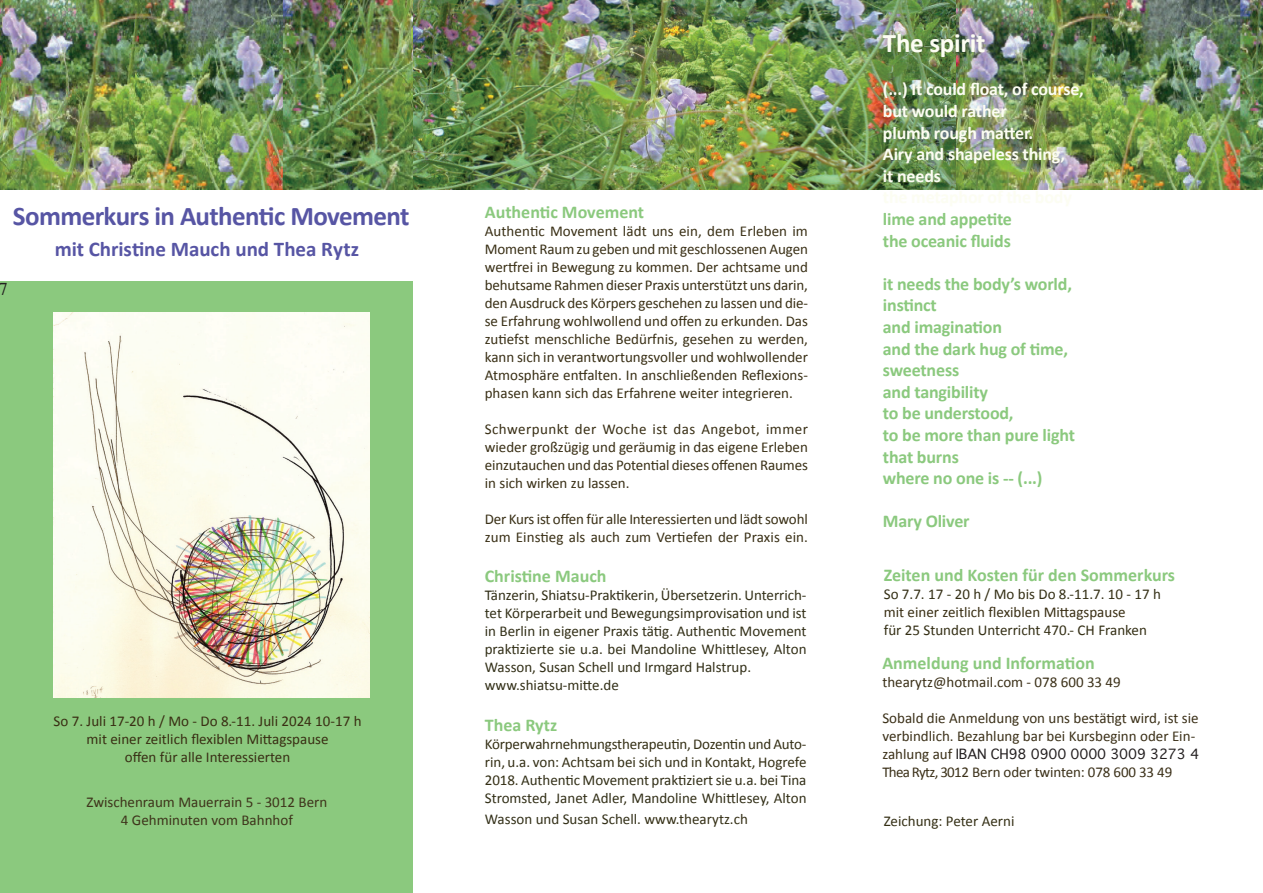
<style>
.page{position:relative;width:1263px;height:893px;background:#fff}
.page>*{position:absolute;margin:0;border:0;box-sizing:border-box;transform-origin:0 0}
.t1{font:700 27px "Calibri";letter-spacing:-.025em;color:#5755a4}
.t2{font:700 27px "Calibri";letter-spacing:-.01em;color:#fcfdf2}
.t3{font:700 21px "Calibri";color:#5755a4}
.t4{font:700 18px/21.6px "Calibri";letter-spacing:-.01em;color:#8bc97e}
.t5{font:700 18px/21.6px "Calibri";letter-spacing:-.01em;color:#fcfdf2}
.t6{font:18px "Times";color:#231f20}
.t7{font:15px/18px "Calibri";color:#392f15;text-align:justify}
.t8{font:15px/18px "Calibri";color:#322f17}
.t9{font:15px/18px "Calibri";color:#342f15;text-align:justify}
.t10{font:15px/18px "Calibri";color:#3b3018}
.t11{font:15px "Calibri";color:#392e13}
.t12{font:15px/18px "Calibri";color:#3e341b;text-align:center}
.t13{font:13.5px "Geneva";letter-spacing:-.01em;color:#231f20}
.s1{color:#322f17}
.s2{color:#342f15}
.s3{font-family:"Calibri";font-size:15px;color:#3b3018}
</style>
<div class="page">
<img style="left:0;top:0;width:1263px;height:190px">
<div style="left:0;top:281px;width:412px;height:612px;background:#8bc97e"></div>
<img style="left:54px;top:313px;width:316px;height:385px">
<h1 class="t1" style="left:13px;top:197px;width:398px">Sommerkurs in Authentic Movement</h1>
<h2 class="t3" style="left:55px;top:235px;width:306px">mit Christine Mauch und Thea Rytz</h2>
<p class="t6" style="left:-1px;top:272px;width:11px">7</p>
<p class="t11" style="left:54px;top:711px;width:309px">So 7. Juli 17-20 h / Mo - Do 8.-11. Juli 2024 10-17 h</p>
<p class="t11" style="left:87px;top:729px;width:243px">mit einer zeitlich flexiblen Mittagspause</p>
<p class="t7" style="left:125px;top:748px;width:167px">offen für alle Interessierten</p>
<p class="t12" style="left:87px;top:793px;width:242px">Zwischenraum Mauerrain 5 - 3012 Bern<br>4 Gehminuten vom Bahnhof</p>
<p class="t4" style="left:485px;top:201px;width:161px">Authentic Movement</p>
<p class="t7" style="left:485px;top:222px;width:325px">Authentic Movement lädt uns ein, dem Erleben im Moment Raum zu geben und mit geschlossenen Augen wertfrei in Bewegung zu kommen. Der achtsame und behutsame Rahmen dieser Praxis unterstützt uns darin, den Ausdruck des Körpers geschehen zu lassen und die&shy;se Erfahrung wohlwollend und offen zu erkunden. Das zutiefst menschliche Bedürfnis, gesehen zu werden, kann sich in verantwortungsvoller und wohlwollender Atmosphäre entfalten. In anschließenden Reflexions&shy;phasen kann sich das Erfahrene weiter integrieren.</p>
<p class="t7" style="left:485px;top:420px;width:325px">Schwerpunkt der Woche ist das Angebot, immer wieder großzügig und geräumig in das eigene Erleben einzutauchen und das Potential dieses offenen Raumes in sich wirken zu lassen.</p>
<p class="t7" style="left:485px;top:510px;width:325px">Der Kurs ist offen für alle Interessierten und lädt sowohl zum Einstieg als auch zum Vertiefen der Praxis ein.</p>
<p class="t4" style="left:485px;top:565px;width:123px">Christine Mauch</p>
<p class="t8" style="left:485px;top:586px;width:323px">Tänzerin, Shiatsu-Praktikerin, Übersetzerin. Unterrich&shy;tet Körperarbeit und Bewegungsimprovisation und ist in Berlin in eigener Praxis tätig. Authentic Movement praktizierte sie u.a. bei Mandoline Whittlesey, Alton Wasson, Susan Schell und Irmgard Halstrup. www.shiatsu-mitte.de</p>
<p class="t4" style="left:485px;top:713px;width:74px">Thea Rytz</p>
<p class="t9" style="left:485px;top:734px;width:323px">Körperwahrnehmungstherapeutin, Dozentin und Auto&shy;rin, u.a. von: Achtsam bei sich und in Kontakt, Hogrefe 2018. <span class="s1">Authentic Movement praktiziert sie u.a. bei Tina Stromsted, Janet Adler, Mandoline Whittlesey, Alton</span></p>
<p class="t8" style="left:485px;top:810px;width:265px">Wasson und Susan Schell. <span class="s2">www.thearytz.ch</span></p>
<h1 class="t2" style="left:883px;top:24px;width:104px">The spirit</h1>
<p class="t5" style="left:883px;top:78px;width:202px">(...) It could float, of course, but would rather<br>plumb rough matter.<br>Airy and shapeless thing,<br>it needs</p>
<p class="t4" style="left:883px;top:208px;width:130px">lime and appetite the oceanic fluids</p>
<p class="t4" style="left:883px;top:272px;width:194px">it needs the body’s world, instinct<br>and imagination<br>and the dark hug of time, sweetness<br>and tangibility<br>to be understood,<br>to be more than pure light that burns<br>where no one is -- (...)</p>
<p class="t4" style="left:883px;top:510px;width:88px">Mary Oliver</p>
<p class="t4" style="left:884px;top:563px;width:293px">Zeiten und Kosten für den Sommerkurs</p>
<p class="t9" style="left:884px;top:584px;width:279px">So 7.7. 17 - 20 h / Mo bis Do 8.-11.7. 10 - 17 h</p>
<p class="t11" style="left:884px;top:601px;width:243px">mit einer zeitlich flexiblen Mittagspause</p>
<p class="t9" style="left:884px;top:620px;width:265px">für 25 Stunden Unterricht 470.- CH Franken</p>
<p class="t4" style="left:882px;top:651px;width:214px">Anmeldung und Information</p>
<p class="t10" style="left:882px;top:672px;width:240px">thearytz@hotmail.com - 078 600 33 49</p>
<p class="t10" style="left:882px;top:708px;width:318px">Sobald die Anmeldung von uns bestätigt wird, ist sie verbindlich. Bezahlung bar bei Kursbeginn oder Ein-</p>
<p class="t13" style="left:882px;top:746px;width:318px"><span class="s3">zahlung auf</span> IBAN CH98 0900 0000 3009 3273 4</p>
<p class="t10" style="left:882px;top:762px;width:291px">Thea Rytz, 3012 Bern oder twinten: 078 600 33 49</p>
<p class="t9" style="left:884px;top:811px;width:132px">Zeichung: Peter Aerni</p>
</div>
